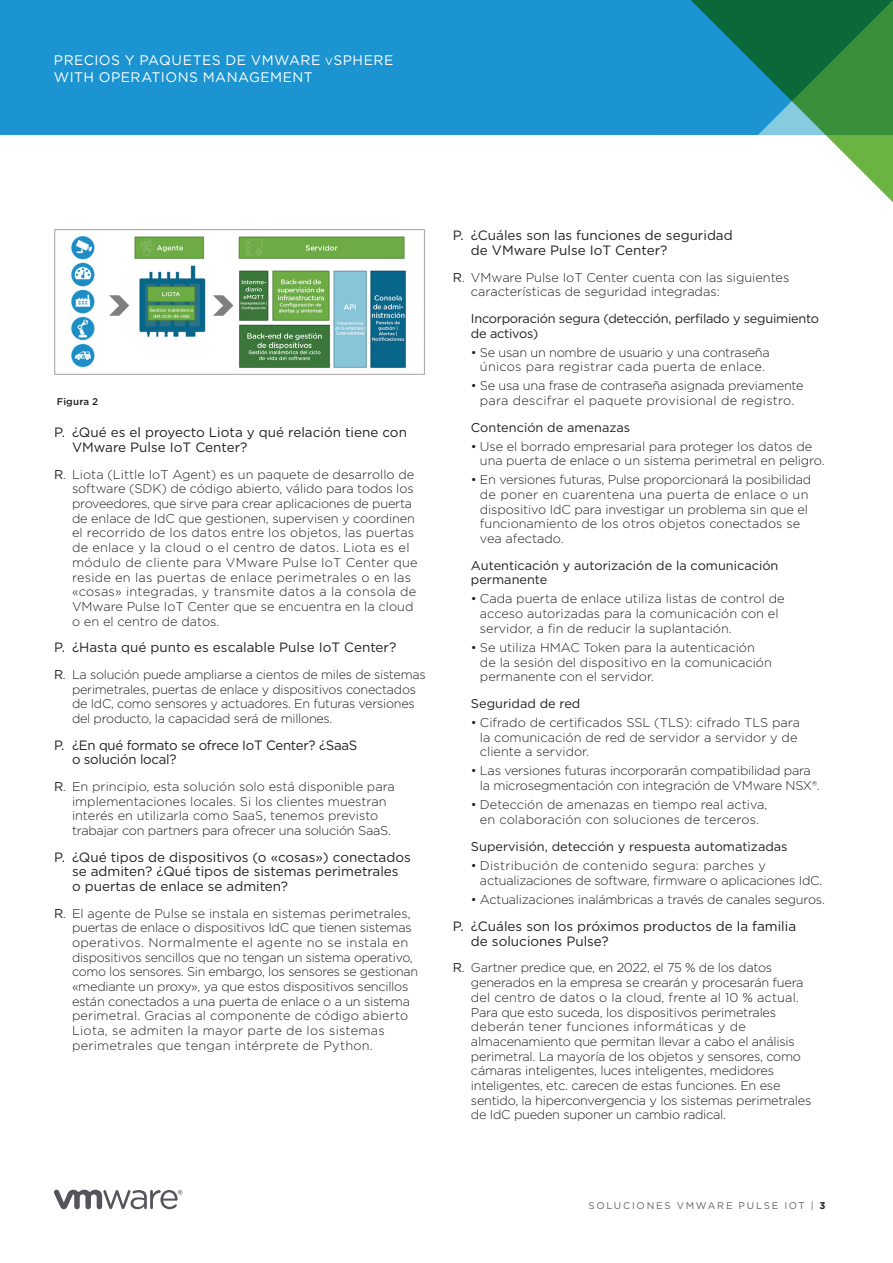
<style>
.page{position:relative;width:893px;height:1263px;background:#fff}
.page>*{position:absolute;margin:0;border:0;box-sizing:border-box;transform-origin:0 0}
.FOLIO-WHITE{font:13.8px/17.2px "Gotham";letter-spacing:.035em;color:#fff}
._5a__QUESTION-SUBHEA{font:13.5px/14.7px "Gotham";color:#231f20}
._5a__QUESTION-SUBHEA-2{font:13.5px/14.7px "Gotham";letter-spacing:-.02em;color:#231f20}
._5a__QUESTION-SUBHEA-3{font:300 12.75px/14.7px "Gotham";letter-spacing:-.01em;color:#231f20}
._5a__QUESTION-SUBHEA-4{font:12.75px/14.7px "Gotham";color:#231f20}
._5a__QUESTION-SUBHEA-5{font:12.75px/14.7px "Gotham";letter-spacing:-.02em;color:#231f20}
.FOLIO-BOTTOM-GRAY{font:9.75px "Gotham";letter-spacing:.18em;color:#636265}
._7a__CAPTION_BODY{font:500 9.75px "Gotham";letter-spacing:.015em;color:#231f20}
.s1{font-size:10.35px}
.s2{font-weight:400}
.s3{font-weight:700;color:#231f20}
</style>
<div class="page">
<svg style="left:54px;top:1190px;width:128px;height:19px"></svg>
<div style="left:0;top:0;width:893px;height:135px;background:#1c94d2"></div>
<svg style="left:691px;top:0;width:202px;height:203px"></svg>
<img style="left:54px;top:229px;width:371px;height:146px">
<p class="FOLIO-WHITE" style="left:54px;top:51px;width:341px">PRECIOS Y PAQUETES DE VMWARE <span class="s1">v</span>SPHERE<br>WITH OPERATIONS MANAGEMENT</p>
<p class="_7a__CAPTION_BODY" style="left:57px;top:396px;width:43px">Figura 2</p>
<p class="_5a__QUESTION-SUBHEA" style="left:72px;top:425px;width:336px;text-indent:-18px">P. ¿Qué es el proyecto Liota y qué relación tiene con<br>VMware Pulse IoT Center?</p>
<p class="_5a__QUESTION-SUBHEA-3" style="left:72px;top:466px;width:347px;text-indent:-18px"><span class="s2">R</span>. Liota (Little IoT Agent) es un paquete de desarrollo de software (SDK) de código abierto, válido para todos los proveedores, que sirve para crear aplicaciones de puerta de enlace de IdC que gestionen, supervisen y coordinen el recorrido de los datos entre los objetos, las puertas de enlace y la cloud o el centro de datos. Liota es el módulo de cliente para VMware Pulse IoT Center que reside en las puertas de enlace perimetrales o en las «cosas» integradas, y transmite datos a la consola de VMware Pulse IoT Center que se encuentra en la cloud o en el centro de datos.</p>
<p class="_5a__QUESTION-SUBHEA" style="left:54px;top:640px;width:344px">P. ¿Hasta qué punto es escalable Pulse IoT Center?</p>
<p class="_5a__QUESTION-SUBHEA-3" style="left:72px;top:667px;width:355px;text-indent:-18px"><span class="s2">R</span>. La solución puede ampliarse a cientos de miles de sistemas perimetrales, puertas de enlace y dispositivos conectados de IdC, como sensores y actuadores. En futuras versiones del producto, la capacidad será de millones.</p>
<p class="_5a__QUESTION-SUBHEA-2" style="left:72px;top:737px;width:287px;text-indent:-18px">P. ¿En qué formato se ofrece IoT Center? ¿SaaS o solución local?</p>
<p class="_5a__QUESTION-SUBHEA-3" style="left:72px;top:779px;width:324px;text-indent:-18px"><span class="s2">R</span>. En principio, esta solución solo está disponible para implementaciones locales. Si los clientes muestran interés en utilizarla como SaaS, tenemos previsto trabajar con partners para ofrecer una solución SaaS.</p>
<p class="_5a__QUESTION-SUBHEA" style="left:72px;top:849px;width:340px;text-indent:-18px">P. ¿Qué tipos de dispositivos (o «cosas») conectados se admiten? ¿Qué tipos de sistemas perimetrales o puertas de enlace se admiten?</p>
<p class="_5a__QUESTION-SUBHEA-3" style="left:72px;top:905px;width:348px;text-indent:-18px"><span class="s2">R</span>. El agente de Pulse se instala en sistemas perimetrales, puertas de enlace o dispositivos IdC que tienen sistemas operativos. Normalmente el agente no se instala en dispositivos sencillos que no tengan un sistema operativo, como los sensores. Sin embargo, los sensores se gestionan «mediante un proxy», ya que estos dispositivos sencillos están conectados a una puerta de enlace o a un sistema perimetral. Gracias al componente de código abierto Liota, se admiten la mayor parte de los sistemas perimetrales que tengan intérprete de Python.</p>
<p class="_5a__QUESTION-SUBHEA" style="left:471px;top:228px;width:263px;text-indent:-18px">P. ¿Cuáles son las funciones de seguridad de VMware Pulse IoT Center?</p>
<p class="_5a__QUESTION-SUBHEA-3" style="left:471px;top:269px;width:320px;text-indent:-18px"><span class="s2">R</span>. VMware Pulse IoT Center cuenta con las siguientes características de seguridad integradas:</p>
<p class="_5a__QUESTION-SUBHEA-5" style="left:471px;top:311px;width:349px">Incorporación segura (detección, perfilado y seguimiento de activos)</p>
<p class="_5a__QUESTION-SUBHEA-3" style="left:471px;top:344px;width:300px;text-align:center">• Se usan un nombre de usuario y una contraseña únicos para registrar cada puerta de enlace.</p>
<p class="_5a__QUESTION-SUBHEA-3" style="left:471px;top:378px;width:334px;text-align:center">• Se usa una frase de contraseña asignada previamente para descifrar el paquete provisional de registro.</p>
<p class="_5a__QUESTION-SUBHEA-4" style="left:471px;top:419px;width:161px">Contención de amenazas</p>
<p class="_5a__QUESTION-SUBHEA-3" style="left:480px;top:438px;width:346px;text-indent:-9px">• Use el borrado empresarial para proteger los datos de una puerta de enlace o un sistema perimetral en peligro.</p>
<p class="_5a__QUESTION-SUBHEA-3" style="left:480px;top:472px;width:333px;text-indent:-9px">• En versiones futuras, Pulse proporcionará la posibilidad de poner en cuarentena una puerta de enlace o un dispositivo IdC para investigar un problema sin que el funcionamiento de los otros objetos conectados se vea afectado.</p>
<p class="_5a__QUESTION-SUBHEA-4" style="left:471px;top:558px;width:309px">Autenticación y autorización de la comunicación permanente</p>
<p class="_5a__QUESTION-SUBHEA-3" style="left:480px;top:591px;width:306px;text-indent:-9px">• Cada puerta de enlace utiliza listas de control de acceso autorizadas para la comunicación con el servidor, a fin de reducir la suplantación.</p>
<p class="_5a__QUESTION-SUBHEA-3" style="left:480px;top:640px;width:293px;text-indent:-9px">• Se utiliza HMAC Token para la autenticación de la sesión del dispositivo en la comunicación permanente con el servidor.</p>
<p class="_5a__QUESTION-SUBHEA-4" style="left:471px;top:696px;width:111px">Seguridad de red</p>
<p class="_5a__QUESTION-SUBHEA-3" style="left:480px;top:715px;width:322px;text-indent:-9px">• Cifrado de certificados SSL (TLS): cifrado TLS para la comunicación de red de servidor a servidor y de cliente a servidor.</p>
<p class="_5a__QUESTION-SUBHEA-3" style="left:480px;top:763px;width:341px;text-indent:-9px">• Las versiones futuras incorporarán compatibilidad para la microsegmentación con integración de VMware NSX®.</p>
<p class="_5a__QUESTION-SUBHEA-3" style="left:471px;top:797px;width:298px;text-align:center">• Detección de amenazas en tiempo real activa, en colaboración con soluciones de terceros.</p>
<p class="_5a__QUESTION-SUBHEA-4" style="left:471px;top:839px;width:318px">Supervisión, detección y respuesta automatizadas</p>
<p class="_5a__QUESTION-SUBHEA-3" style="left:480px;top:858px;width:344px;text-indent:-9px">• Distribución de contenido segura: parches y actualizaciones de software, firmware o aplicaciones IdC.</p>
<p class="_5a__QUESTION-SUBHEA-3" style="left:471px;top:892px;width:355px">• Actualizaciones inalámbricas a través de canales seguros.</p>
<p class="_5a__QUESTION-SUBHEA" style="left:471px;top:919px;width:327px;text-indent:-18px">P. ¿Cuáles son los próximos productos de la familia de soluciones Pulse?</p>
<p class="_5a__QUESTION-SUBHEA-3" style="left:471px;top:960px;width:342px;text-indent:-18px"><span class="s2">R</span>. Gartner predice que, en 2022, el 75 % de los datos generados en la empresa se crearán y procesarán fuera del centro de datos o la cloud, frente al 10 % actual.<br>Para que esto suceda, los dispositivos perimetrales deberán tener funciones informáticas y de almacenamiento que permitan llevar a cabo el análisis perimetral. La mayoría de los objetos y sensores, como cámaras inteligentes, luces inteligentes, medidores inteligentes, etc. carecen de estas funciones. En ese sentido, la hiperconvergencia y los sistemas perimetrales de IdC pueden suponer un cambio radical.</p>
<p class="FOLIO-BOTTOM-GRAY" style="left:588px;top:1199px;width:239px">SOLUCIONES VMWARE PULSE IOT | <span class="s3">3</span></p>
</div>
